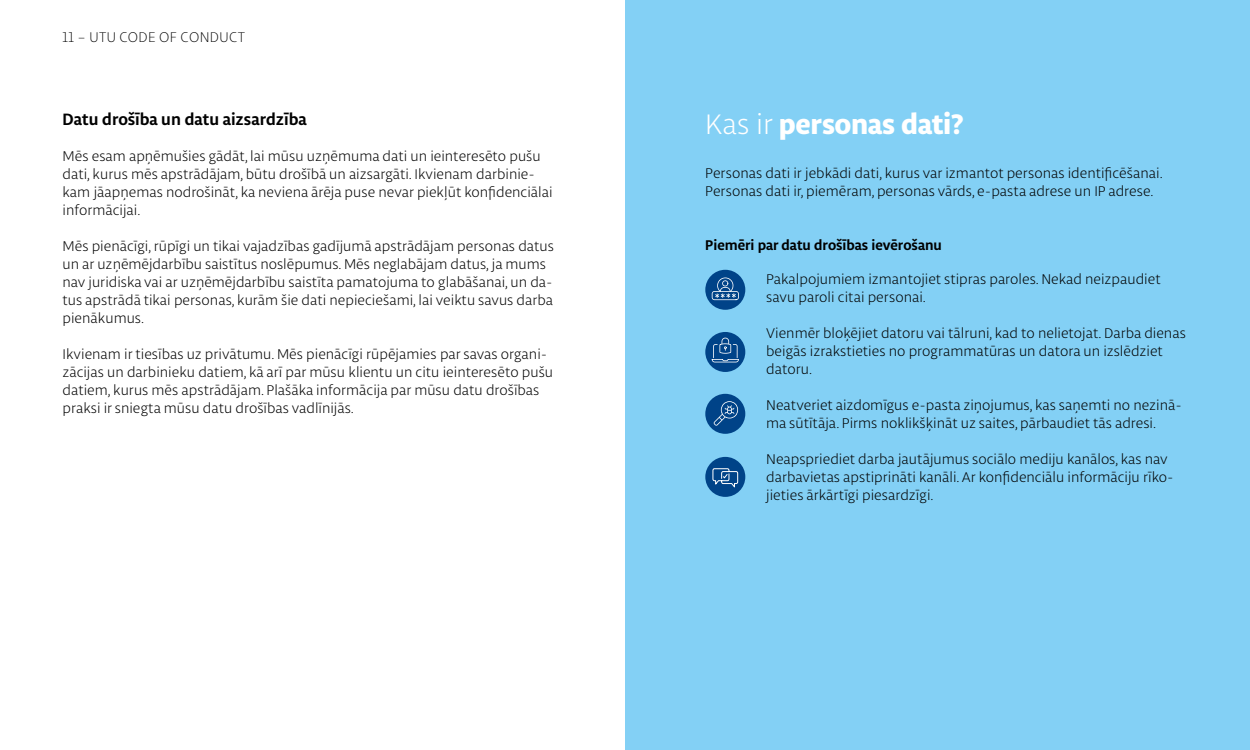
<style>
.page{position:relative;width:1250px;height:750px;background:#fff}
.page>*{position:absolute;margin:0;border:0;box-sizing:border-box;transform-origin:0 0}
.t1{font:800 30px "Libertad";color:#fff}
.t2{font:700 17.5px "Libertad";color:#000}
.t3{font:300 15px/18px "Libertad";color:#000}
.t4{font:700 15px "Libertad";color:#000}
.t5{font:100 15px "Libertad";letter-spacing:.025em;color:#000}
.s1{font-weight:300}
</style>
<div class="page">
<div style="left:625px;top:0;width:625px;height:750px;background:#83d0f5"></div>
<div style="left:705px;top:332px;width:40px;height:40px;background:#004388;border-radius:50%"></div>
<svg style="left:712px;top:338px;width:27px;height:24px"></svg>
<div style="left:705px;top:270px;width:40px;height:40px;background:#004388;border-radius:50%"></div>
<svg style="left:712px;top:277px;width:27px;height:23px"></svg>
<div style="left:705px;top:394px;width:40px;height:40px;background:#004388;border-radius:50%"></div>
<svg style="left:714px;top:401px;width:24px;height:25px"></svg>
<div style="left:705px;top:457px;width:40px;height:40px;background:#004388;border-radius:50%"></div>
<svg style="left:712px;top:468px;width:26px;height:20px"></svg>
<p class="t5" style="left:62px;top:28px;width:184px">11 – UTU CODE OF CONDUCT</p>
<p class="t2" style="left:62px;top:108px;width:246px">Datu drošība un datu aizsardzība</p>
<p class="t3" style="left:62px;top:147px;width:492px">Mēs esam apņēmušies gādāt, lai mūsu uzņēmuma dati un ieinteresēto pušu dati, kurus mēs apstrādājam, būtu drošībā un aizsargāti. Ikvienam darbinie&shy;kam jāapņemas nodrošināt, ka neviena ārēja puse nevar piekļūt konfidenciālai informācijai.</p>
<p class="t3" style="left:62px;top:237px;width:493px">Mēs pienācīgi, rūpīgi un tikai vajadzības gadījumā apstrādājam personas datus un ar uzņēmējdarbību saistītus noslēpumus. Mēs neglabājam datus, ja mums nav juridiska vai ar uzņēmējdarbību saistīta pamatojuma to glabāšanai, un da&shy;tus apstrādā tikai personas, kurām šie dati nepieciešami, lai veiktu savus darba pienākumus.</p>
<p class="t3" style="left:62px;top:345px;width:492px">Ikvienam ir tiesības uz privātumu. Mēs pienācīgi rūpējamies par savas organi&shy;zācijas un darbinieku datiem, kā arī par mūsu klientu un citu ieinteresēto pušu datiem, kurus mēs apstrādājam. Plašāka informācija par mūsu datu drošības praksi ir sniegta mūsu datu drošības vadlīnijās.</p>
<p class="t1" style="left:705px;top:103px;width:260px"><span class="s1">Kas ir</span> personas dati?</p>
<p class="t3" style="left:705px;top:164px;width:459px">Personas dati ir jebkādi dati, kurus var izmantot personas identificēšanai.<br>Personas dati ir, piemēram, personas vārds, e-pasta adrese un IP adrese.</p>
<p class="t4" style="left:705px;top:235px;width:238px">Piemēri par datu drošības ievērošanu</p>
<p class="t3" style="left:766px;top:270px;width:396px">Pakalpojumiem izmantojiet stipras paroles. Nekad neizpaudiet savu paroli citai personai.</p>
<p class="t3" style="left:766px;top:324px;width:421px">Vienmēr bloķējiet datoru vai tālruni, kad to nelietojat. Darba dienas beigās izrakstieties no programmatūras un datora un izslēdziet datoru.</p>
<p class="t3" style="left:766px;top:396px;width:417px">Neatveriet aizdomīgus e-pasta ziņojumus, kas saņemti no nezinā&shy;ma sūtītāja. Pirms noklikšķināt uz saites, pārbaudiet tās adresi.</p>
<p class="t3" style="left:766px;top:450px;width:409px">Neapspriediet darba jautājumus sociālo mediju kanālos, kas nav darbavietas apstiprināti kanāli. Ar konfidenciālu informāciju rīko&shy;jieties ārkārtīgi piesardzīgi.</p>
</div>
